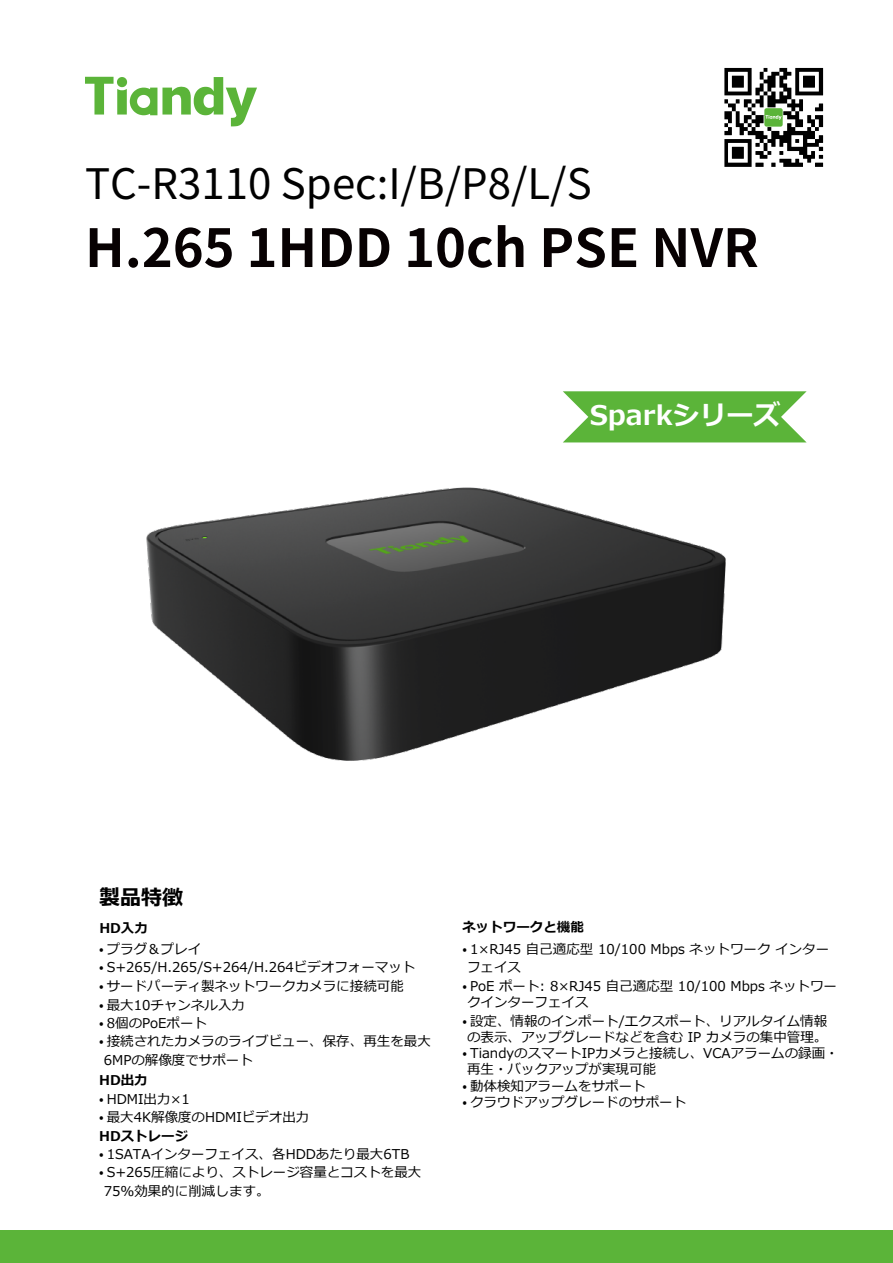
<style>
.page{position:relative;width:893px;height:1263px;background:#fff}
.page>*{position:absolute;margin:0;border:0;box-sizing:border-box;transform-origin:0 0}
.t1{font:700 52.5px "Source Han Sans CN";color:#070102}
.t2{font:42px "Source Han Sans CN";color:#010101}
.t3{font:700 27px "Meiryo";color:#fff}
.t4{font:700 21px "Meiryo";color:#000}
.t5{font:13.5px/18.6px "Meiryo";color:#000}
.t6{font:700 13.5px "Meiryo";color:#000}
.t7{font:700 13.5px "Meiryo";color:#000}
.s1{font-family:"Source Han Sans CN"}
.s2{font-weight:700}
</style>
<div class="page">
<div style="left:0;top:1230px;width:893px;height:33px;background:#5bb439"></div>
<img style="left:146px;top:391px;width:661px;height:370px">
<svg style="left:85px;top:77px;width:172px;height:49px"></svg>
<svg style="left:563px;top:391px;width:243px;height:51px;background:#6cbc4e"></svg>
<svg style="left:724px;top:68px;width:99px;height:99px"></svg>
<h2 class="t2" style="left:85px;top:160px;width:508px">TC-R3110 Spec:I/B/P8/L/S</h2>
<h1 class="t1" style="left:85px;top:218px;width:675px">H.265 1HDD 10ch PSE NVR</h1>
<h3 class="t3" style="left:590px;top:396px;width:192px">Sparkシリーズ</h3>
<h3 class="t4" style="left:99px;top:882px;width:85px">製品特徴</h3>
<p class="t7" style="left:99px;top:918px;width:50px">HD入力</p>
<p class="t5" style="left:99px;top:940px;width:104px"><span class="s1">•</span> プラグ＆プレイ</p>
<p class="t5" style="left:99px;top:959px;width:318px"><span class="s1">•</span> S+265/H.265/S+264/H.264ビデオフォーマット</p>
<p class="t5" style="left:99px;top:977px;width:306px"><span class="s1">•</span> サードパーティ製ネットワークカメラに接続可能</p>
<p class="t5" style="left:99px;top:996px;width:147px"><span class="s1">•</span> 最大10チャンネル入力</p>
<p class="t5" style="left:99px;top:1015px;width:109px"><span class="s1">•</span> 8個のPoEポート</p>
<p class="t5" style="left:104px;top:1033px;width:329px;text-indent:-5px"><span class="s1">•</span> 接続されたカメラのライブビュー、保存、再生を最大<br>6MPの解像度でサポート</p>
<p class="t7" style="left:99px;top:1071px;width:50px">HD出力</p>
<p class="t5" style="left:99px;top:1090px;width:92px"><span class="s1">•</span> HDMI出力×1</p>
<p class="t5" style="left:99px;top:1109px;width:212px"><span class="s1">•</span> 最大4K解像度のHDMIビデオ出力<br><span class="s2">HDストレージ</span></p>
<p class="t5" style="left:99px;top:1146px;width:312px"><span class="s1">•</span> 1SATAインターフェイス、各HDDあたり最大6TB</p>
<p class="t5" style="left:104px;top:1164px;width:319px;text-indent:-5px"><span class="s1">•</span> S+265圧縮により、ストレージ容量とコストを最大<br>75%効果的に削減します。</p>
<p class="t6" style="left:462px;top:917px;width:123px">ネットワークと機能</p>
<p class="t5" style="left:467px;top:940px;width:364px;text-indent:-5px"><span class="s1">•</span> 1×RJ45 自己適応型 10/100 Mbps ネットワーク インターフェイス</p>
<p class="t5" style="left:467px;top:979px;width:371px;line-height:16.4px;text-indent:-5px"><span class="s1">•</span> PoE ポート: 8×RJ45 自己適応型 10/100 Mbps ネットワークインターフェイス</p>
<p class="t5" style="left:462px;top:1013px;width:366px;line-height:16.2px;text-align:center"><span class="s1">•</span> 設定、情報のインポート/エクスポート、リアルタイム情報の表示、アップグレードなどを含む IP カメラの集中管理。</p>
<p class="t5" style="left:467px;top:1046px;width:373px;line-height:16.2px;text-indent:-5px"><span class="s1">•</span> TiandyのスマートIPカメラと接続し、VCAアラームの録画・再生・バックアップが実現可能</p>
<p class="t5" style="left:462px;top:1077px;width:185px"><span class="s1">•</span> 動体検知アラームをサポート</p>
<p class="t5" style="left:462px;top:1093px;width:225px"><span class="s1">•</span> クラウドアップグレードのサポート</p>
</div>
